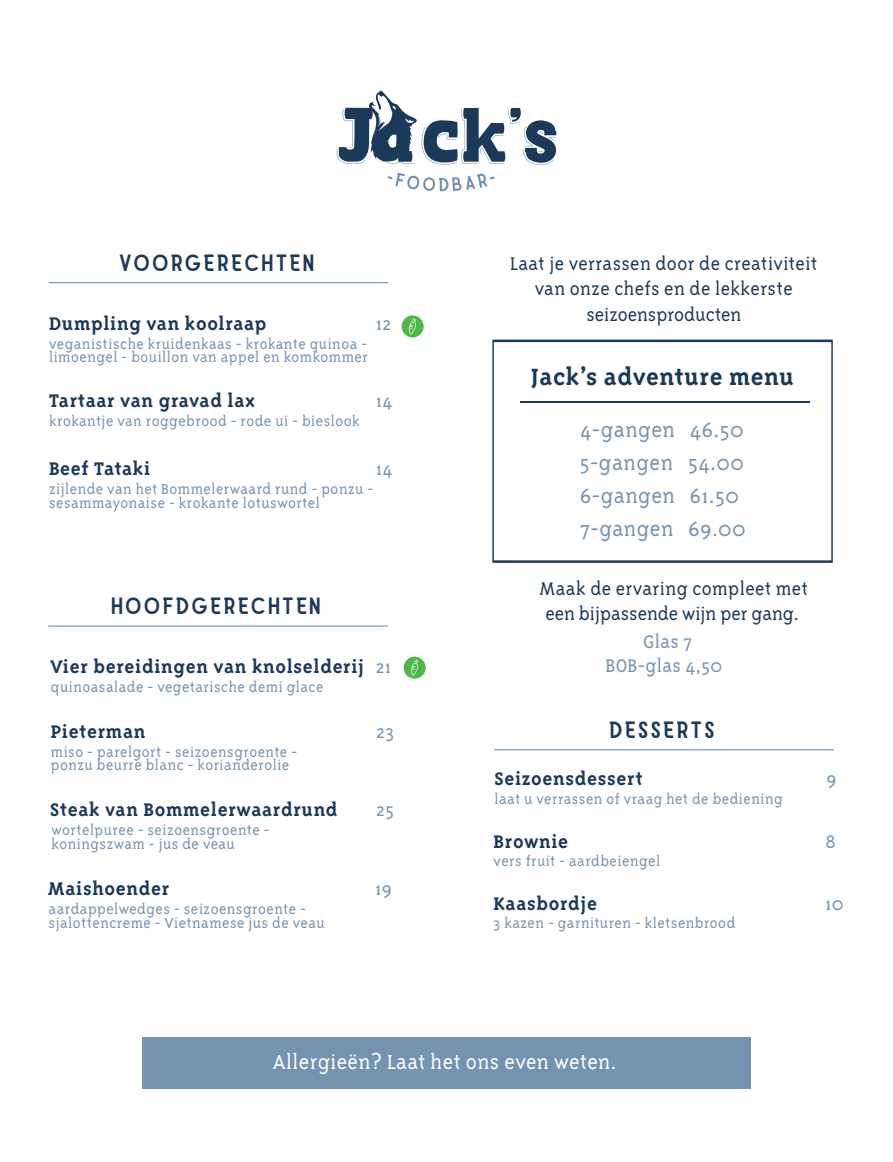
<style>
.page{position:relative;width:893px;height:1162px;background:#fff}
.page>*{position:absolute;margin:0;border:0;box-sizing:border-box;transform-origin:0 0}
.t1{font:700 27px "Triplex Serif OT";letter-spacing:.02em;color:#1a395a}
.t2{font:300 24px/33px "Triplex Serif OT";letter-spacing:.02em;color:#7393b1}
.t3{font:300 23.4px "Triplex Serif OT";letter-spacing:.02em;color:#fff}
.t4{font:22.5px "Explode";letter-spacing:.05em;color:#1b3a5a}
.t5{font:700 21px "Triplex Serif OT";letter-spacing:.03em;color:#1b3a5a}
.t6{font:300 21px/25.2px "Triplex Serif OT";letter-spacing:.02em;color:#1a395a;text-align:center}
.t7{font:300 21px/25.2px "Triplex Serif OT";color:#1a395a}
.t8{font:300 21px/24.2px "Triplex Serif OT";letter-spacing:.02em;color:#7393b1;text-align:center}
.t9{font:300 16.5px/13.5px "Triplex Serif OT";letter-spacing:.03em;color:#7393b1}
.s1{font-weight:300;color:#7393b1}
</style>
<div class="page">
<hr style="left:49px;top:282px;width:339px;height:1px;background:#7393b1">
<svg style="left:388px;top:173px;width:107px;height:18px"></svg>
<svg style="left:337px;top:91px;width:219px;height:74px"></svg>
<hr style="left:494px;top:749px;width:339px;height:1px;background:#7393b1">
<svg style="left:402px;top:315px;width:22px;height:22px"></svg>
<hr style="left:49px;top:625px;width:338px;height:1px;background:#7393b1">
<svg style="left:404px;top:656px;width:22px;height:22px"></svg>
<svg style="left:492px;top:339px;width:341px;height:224px"></svg>
<hr style="left:520px;top:401px;width:290px;height:1px;background:#1a395a">
<div style="left:142px;top:1037px;width:609px;height:51px;background:#7393b1"></div>
<h3 class="t4" style="left:120px;top:247px;width:198px">VOORGERECHTEN</h3>
<p class="t5" style="left:49px;top:312px;width:219px">Dumpling van koolraap</p>
<p class="t8" style="left:376px;top:311px;width:17px">12</p>
<p class="t9" style="left:49px;top:337px;width:320px">veganistische kruidenkaas - krokante quinoa - limoengel - bouillon van appel en komkommer</p>
<p class="t5" style="left:49px;top:390px;width:208px">Tartaar van gravad lax</p>
<p class="t8" style="left:376px;top:389px;width:18px">14</p>
<p class="t9" style="left:49px;top:414px;width:312px">krokantje van roggebrood - rode ui - bieslook</p>
<p class="t5" style="left:49px;top:458px;width:103px">Beef Tataki</p>
<p class="t8" style="left:376px;top:457px;width:18px">14</p>
<p class="t9" style="left:49px;top:482px;width:326px">zijlende van het Bommelerwaard rund - ponzu - sesammayonaise - krokante lotuswortel</p>
<h3 class="t4" style="left:112px;top:591px;width:212px">HOOFDGERECHTEN</h3>
<p class="t5" style="left:51px;top:655px;width:342px">Vier bereidingen van knolselderij <span class="s1">21</span></p>
<p class="t9" style="left:51px;top:680px;width:274px">quinoasalade - vegetarische demi glace</p>
<p class="t5" style="left:51px;top:720px;width:96px">Pieterman</p>
<p class="t9" style="left:51px;top:745px;width:248px">miso - parelgort - seizoensgroente - ponzu beurre blanc - korianderolie</p>
<p class="t5" style="left:50px;top:799px;width:289px">Steak van Bommelerwaardrund</p>
<p class="t9" style="left:52px;top:823px;width:219px">wortelpuree - seizoensgroente - koningszwam - jus de veau</p>
<p class="t8" style="left:376px;top:720px;width:20px">23</p>
<p class="t8" style="left:376px;top:798px;width:19px">25</p>
<p class="t5" style="left:49px;top:878px;width:122px">Maishoender</p>
<p class="t8" style="left:375px;top:877px;width:18px">19</p>
<p class="t9" style="left:49px;top:902px;width:278px">aardappelwedges - seizoensgroente - sjalottencreme - Vietnamese jus de veau</p>
<p class="t6" style="left:510px;top:251px;width:308px">Laat je verrassen door de creativiteit van onze chefs en de lekkerste seizoensproducten</p>
<h1 class="t1" style="left:531px;top:362px;width:264px">Jack’s adventure menu</h1>
<h2 class="t2" style="left:580px;top:413px;width:168px">4-gangen 46.50<br>5-gangen 54.00<br>6-gangen 61.50<br>7-gangen 69.00</h2>
<p class="t7" style="left:540px;top:576px;width:269px">Maak de ervaring compleet met een bijpassende wijn per gang.</p>
<p class="t8" style="left:605px;top:629px;width:118px">Glas 7<br>BOB-glas 4,50</p>
<h3 class="t4" style="left:610px;top:714px;width:108px">DESSERTS</h3>
<p class="t5" style="left:494px;top:768px;width:150px">Seizoensdessert</p>
<p class="t8" style="left:826px;top:767px;width:11px">9</p>
<p class="t9" style="left:494px;top:792px;width:290px">laat u verrassen of vraag het de bediening</p>
<p class="t5" style="left:494px;top:830px;width:76px">Brownie</p>
<p class="t8" style="left:825px;top:829px;width:12px">8</p>
<p class="t9" style="left:494px;top:854px;width:168px">vers fruit - aardbeiengel</p>
<p class="t5" style="left:494px;top:892px;width:105px">Kaasbordje</p>
<p class="t8" style="left:825px;top:891px;width:20px">10</p>
<p class="t9" style="left:494px;top:916px;width:243px">3 kazen - garnituren - kletsenbrood</p>
<h3 class="t3" style="left:273px;top:1049px;width:345px">Allergieën? Laat het ons even weten.</h3>
</div>
